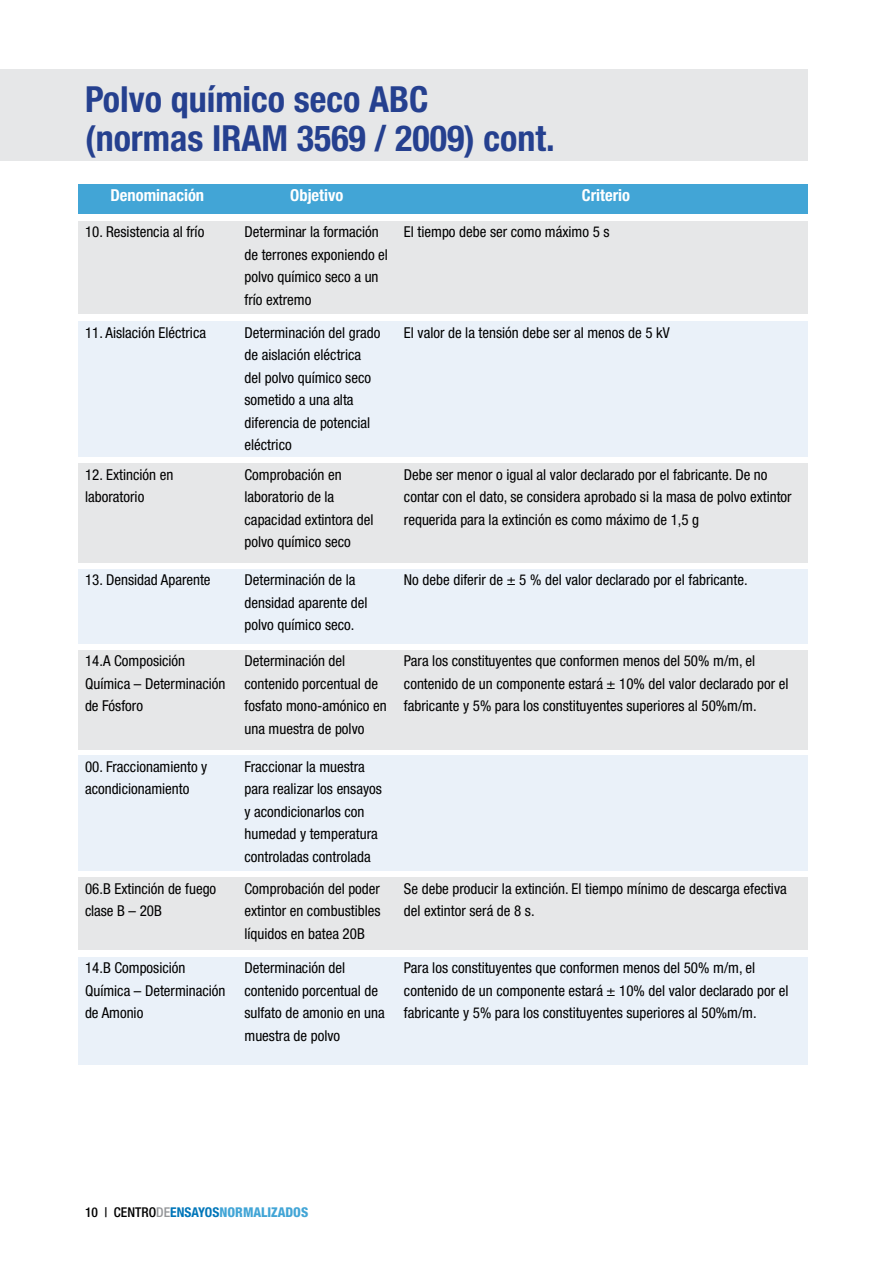
<style>
.page{position:relative;width:893px;height:1263px;background:#fff}
.page>*{position:absolute;margin:0;border:0;box-sizing:border-box;transform-origin:0 0}
.t1{font:700 condensed 36px/39px "Helvetica Neue LT Std";color:#25408f}
.t2{font:700 condensed 16.5px "Helvetica Neue LT Std";color:#fff}
.t3{font:condensed 15px/22.5px "Helvetica Neue LT Std";color:#000}
.t4{font:800 condensed 13.5px "Helvetica Neue LT Std";color:#42a5d6}
.s1{font-weight:500;color:#000}
.s2{font-weight:500;color:#939598}
.s3{font-weight:700;color:#0076b9}
</style>
<div class="page">
<div style="left:78px;top:184px;width:730px;height:30px;background:#42a5d6"></div>
<div style="left:78px;top:321px;width:730px;height:136px;background:#eaf1f9"></div>
<div style="left:78px;top:957px;width:730px;height:107px;background:#eaf1f9"></div>
<div style="left:78px;top:463px;width:730px;height:100px;background:#e6e7e8"></div>
<div style="left:78px;top:650px;width:730px;height:99px;background:#e6e7e8"></div>
<div style="left:78px;top:877px;width:730px;height:72px;background:#e6e7e8"></div>
<div style="left:0;top:69px;width:808px;height:92px;background:#e6e7e8"></div>
<div style="left:78px;top:221px;width:730px;height:93px;background:#e6e7e8"></div>
<div style="left:78px;top:569px;width:730px;height:75px;background:#eaf1f9"></div>
<div style="left:78px;top:756px;width:730px;height:115px;background:#eaf1f9"></div>
<h1 class="t1" style="left:85px;top:79px;width:471px">Polvo químico seco ABC (normas IRAM 3569 / 2009) cont.</h1>
<p class="t2" style="left:110px;top:186px;width:95px">Denominación</p>
<p class="t2" style="left:290px;top:186px;width:55px">Objetivo</p>
<p class="t2" style="left:582px;top:186px;width:50px">Criterio</p>
<p class="t3" style="left:85px;top:220px;width:121px">10. Resistencia al frío</p>
<p class="t3" style="left:244px;top:220px;width:145px">Determinar la formación de terrones exponiendo el polvo químico seco a un frío extremo</p>
<p class="t3" style="left:404px;top:221px;width:207px">El tiempo debe ser como máximo 5 s</p>
<p class="t3" style="left:85px;top:321px;width:123px">11. Aislación Eléctrica</p>
<p class="t3" style="left:244px;top:321px;width:138px">Determinación del grado de aislación eléctrica del polvo químico seco sometido a una alta diferencia de potencial eléctrico</p>
<p class="t3" style="left:404px;top:321px;width:267px">El valor de la tensión debe ser al menos de 5 kV</p>
<p class="t3" style="left:85px;top:463px;width:90px">12. Extinción en laboratorio</p>
<p class="t3" style="left:244px;top:463px;width:130px">Comprobación en laboratorio de la capacidad extintora del polvo químico seco</p>
<p class="t3" style="left:404px;top:463px;width:389px">Debe ser menor o igual al valor declarado por el fabricante. De no contar con el dato, se considera aprobado si la masa de polvo extintor requerida para la extinción es como máximo de 1,5 g</p>
<p class="t3" style="left:85px;top:569px;width:127px">13. Densidad Aparente</p>
<p class="t3" style="left:244px;top:569px;width:125px">Determinación de la densidad aparente del polvo químico seco.</p>
<p class="t3" style="left:404px;top:569px;width:345px">No debe diferir de ± 5 % del valor declarado por el fabricante.</p>
<p class="t3" style="left:85px;top:649px;width:142px">14.A Composición<br>Química – Determinación de Fósforo</p>
<p class="t3" style="left:244px;top:649px;width:144px">Determinación del contenido porcentual de fosfato mono-amónico en una muestra de polvo</p>
<p class="t3" style="left:404px;top:649px;width:386px">Para los constituyentes que conformen menos del 50% m/m, el contenido de un componente estará ± 10% del valor declarado por el fabricante y 5% para los constituyentes superiores al 50%m/m.</p>
<p class="t3" style="left:85px;top:755px;width:124px">00. Fraccionamiento y acondicionamiento</p>
<p class="t3" style="left:244px;top:755px;width:139px">Fraccionar la muestra para realizar los ensayos y acondicionarlos con humedad y temperatura controladas controlada</p>
<p class="t3" style="left:85px;top:877px;width:133px">06.B Extinción de fuego clase B – 20B</p>
<p class="t3" style="left:244px;top:877px;width:138px;text-align:justify">Comprobación del poder extintor en combustibles líquidos en batea 20B</p>
<p class="t3" style="left:404px;top:877px;width:384px">Se debe producir la extinción. El tiempo mínimo de descarga efectiva del extintor será de 8 s.</p>
<p class="t3" style="left:85px;top:956px;width:142px">14.B Composición<br>Química – Determinación de Amonio</p>
<p class="t3" style="left:244px;top:956px;width:142px">Determinación del contenido porcentual de sulfato de amonio en una muestra de polvo</p>
<p class="t3" style="left:404px;top:956px;width:386px">Para los constituyentes que conformen menos del 50% m/m, el contenido de un componente estará ± 10% del valor declarado por el fabricante y 5% para los constituyentes superiores al 50%m/m.</p>
<p class="t4" style="left:85px;top:1203px;width:225px"><span class="s1">10 | CENTRO</span><span class="s2">DE</span><span class="s3">ENSAYOS</span>NORMALIZADOS</p>
</div>
